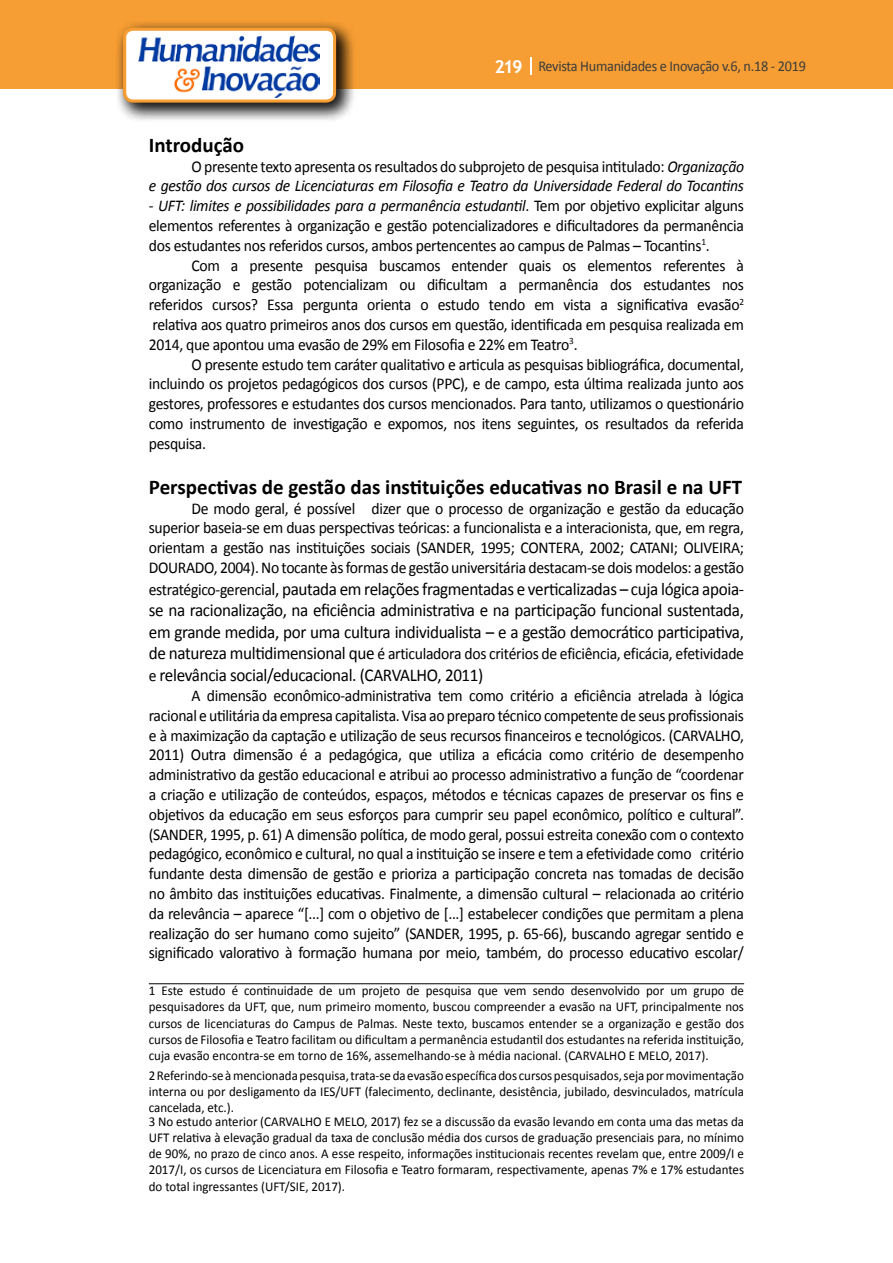
<style>
.page{position:relative;width:893px;height:1263px;background:#fff}
.page>*{position:absolute;margin:0;border:0;box-sizing:border-box;transform-origin:0 0}
.t1{font:700 21px "Calibri";color:#000}
.t2{font:18px/21.6px "Calibri";letter-spacing:-.02em;color:#000;text-align:justify;scale:.95 1}
.t3{font:16.5px/19.8px "Calibri";letter-spacing:-.02em;color:#000;text-align:justify;scale:.95 1}
.t4{font:italic 16.5px/19.8px "Calibri";letter-spacing:-.02em;color:#000;text-align:right;scale:.95 1}
.t5{font:15px "Calibri";letter-spacing:-.02em;color:#3c3c3b;scale:.95 1}
.t6{font:13.5px/16.2px "Calibri";color:#000;text-align:justify;scale:.96 1}
.s1{font-family:"Trebuchet MS";font-weight:700;font-size:18px;color:#fff}
.s2{font-style:normal}
.s3{font-style:italic}
.s4{font-size:16.5px}
.s5{font-size:18px}
</style>
<div class="page">
<div style="left:0;top:0;width:893px;height:88px;background:#f69e34"></div>
<svg style="left:530px;top:57px;width:2px;height:18px"></svg>
<div style="left:115px;top:19px;width:241px;height:104px;background:#000;opacity:.75"></div>
<div style="left:125px;top:29px;width:210px;height:72px;background:#fff;border-radius:9px"></div>
<img style="left:138px;top:35px;width:181px;height:62px">
<div style="left:123px;top:28px;width:213px;height:75px;border:3px solid #f69e34;border-radius:9px"></div>
<hr style="left:149px;top:983px;width:595px;height:1px;background:#000">
<p class="t5" style="left:495px;top:57px;width:329px"><span class="s1">219</span> Revista Humanidades e Inovação v.6, n.18 - 2019</p>
<p class="t1" style="left:149px;top:130px;width:97px">Introdução</p>
<p class="t4" style="left:149px;top:156px;width:628px"><span class="s2">O presente texto apresenta os resultados do subprojeto de pesquisa intitulado:</span> Organização<br>e gestão dos cursos de Licenciaturas em Filosofia e Teatro da Universidade Federal do Tocantins</p>
<p class="t3" style="left:149px;top:196px;width:628px"><span class="s3">- UFT: limites e possibilidades para a permanência estudantil</span>. Tem por objetivo explicitar alguns elementos referentes à organização e gestão potencializadores e dificultadores da permanência dos estudantes nos referidos cursos, ambos pertencentes ao campus de Palmas – Tocantins<sup>1</sup>.</p>
<p class="t3" style="left:149px;top:255px;width:628px;text-indent:43px">Com a presente pesquisa buscamos entender quais os elementos referentes à organização e gestão potencializam ou dificultam a permanência dos estudantes nos referidos cursos? Essa pergunta orienta o estudo tendo em vista a significativa evasão<sup>2 </sup>relativa aos quatro primeiros anos dos cursos em questão, identificada em pesquisa realizada em 2014, que apontou uma evasão de 29% em Filosofia e 22% em Teatro<sup>3</sup>.</p>
<p class="t3" style="left:149px;top:354px;width:628px;text-indent:43px">O presente estudo tem caráter qualitativo e articula as pesquisas bibliográfica, documental, incluindo os projetos pedagógicos dos cursos (PPC), e de campo, esta última realizada junto aos gestores, professores e estudantes dos cursos mencionados. Para tanto, utilizamos o questionário como instrumento de investigação e expomos, nos itens seguintes, os resultados da referida pesquisa.</p>
<p class="t1" style="left:149px;top:472px;width:595px">Perspectivas de gestão das instituições educativas no Brasil e na UFT</p>
<p class="t3" style="left:149px;top:498px;width:628px;text-indent:43px">De modo geral, é possível dizer que o processo de organização e gestão da educação superior baseia-se em duas perspectivas teóricas: a funcionalista e a interacionista, que, em regra, orientam a gestão nas instituições sociais (SANDER, 1995; CONTERA, 2002; CATANI; OLIVEIRA; DOURADO, 2004). No tocante às formas de gestão universitária destacam-se dois modelos: a gestão</p>
<p class="t2" style="left:149px;top:578px;width:628px"><span class="s4">estratégico-gerencia</span>l, pautada em relações fragmentadas e verticalizadas – cuja lógica apoia&shy;se na racionalização, na eficiência administrativa e na participação funcional sustentada, em grande medida, por uma cultura individualista – e a gestão democrático participativa,</p>
<p class="t3" style="left:149px;top:644px;width:628px"><span class="s5">de natureza multidimensional que</span> é articuladora dos critérios de eficiência, eficácia, efetividade</p>
<p class="t2" style="left:149px;top:664px;width:354px"><span class="s4">e</span> relevância social/educacional. (CARVALHO, 2011)</p>
<p class="t3" style="left:149px;top:685px;width:628px;text-indent:43px">A dimensão econômico-administrativa tem como critério a eficiência atrelada à lógica racional e utilitária da empresa capitalista. Visa ao preparo técnico competente de seus profissionais e à maximização da captação e utilização de seus recursos financeiros e tecnológicos. (CARVALHO, 2011) Outra dimensão é a pedagógica, que utiliza a eficácia como critério de desempenho administrativo da gestão educacional e atribui ao processo administrativo a função de “coordenar a criação e utilização de conteúdos, espaços, métodos e técnicas capazes de preservar os fins e objetivos da educação em seus esforços para cumprir seu papel econômico, político e cultural”. (SANDER, 1995, p. 61) A dimensão política, de modo geral, possui estreita conexão com o contexto pedagógico, econômico e cultural, no qual a instituição se insere e tem a efetividade como critério fundante desta dimensão de gestão e prioriza a participação concreta nas tomadas de decisão no âmbito das instituições educativas. Finalmente, a dimensão cultural – relacionada ao critério da relevância – aparece “[...] com o objetivo de [...] estabelecer condições que permitam a plena realização do ser humano como sujeito” (SANDER, 1995, p. 65-66), buscando agregar sentido e significado valorativo à formação humana por meio, também, do processo educativo escolar/</p>
<p class="t6" style="left:149px;top:983px;width:621px">1 Este estudo é continuidade de um projeto de pesquisa que vem sendo desenvolvido por um grupo de pesquisadores da UFT, que, num primeiro momento, buscou compreender a evasão na UFT, principalmente nos cursos de licenciaturas do Campus de Palmas. Neste texto, buscamos entender se a organização e gestão dos cursos de Filosofia e Teatro facilitam ou dificultam a permanência estudantil dos estudantes na referida instituição, cuja evasão encontra-se em torno de 16%, assemelhando-se à média nacional. (CARVALHO E MELO, 2017).</p>
<p class="t6" style="left:149px;top:1067px;width:621px">2 Referindo-se à mencionada pesquisa, trata-se da evasão específica dos cursos pesquisados, seja por movimentação interna ou por desligamento da IES/UFT (falecimento, declinante, desistência, jubilado, desvinculados, matrícula cancelada, etc.).</p>
<p class="t6" style="left:149px;top:1113px;width:622px">3 No estudo anterior (CARVALHO E MELO, 2017) fez se a discussão da evasão levando em conta uma das metas da UFT relativa à elevação gradual da taxa de conclusão média dos cursos de graduação presenciais para, no mínimo de 90%, no prazo de cinco anos. A esse respeito, informações institucionais recentes revelam que, entre 2009/I e 2017/I, os cursos de Licenciatura em Filosofia e Teatro formaram, respectivamente, apenas 7% e 17% estudantes do total ingressantes (UFT/SIE, 2017).</p>
</div>
